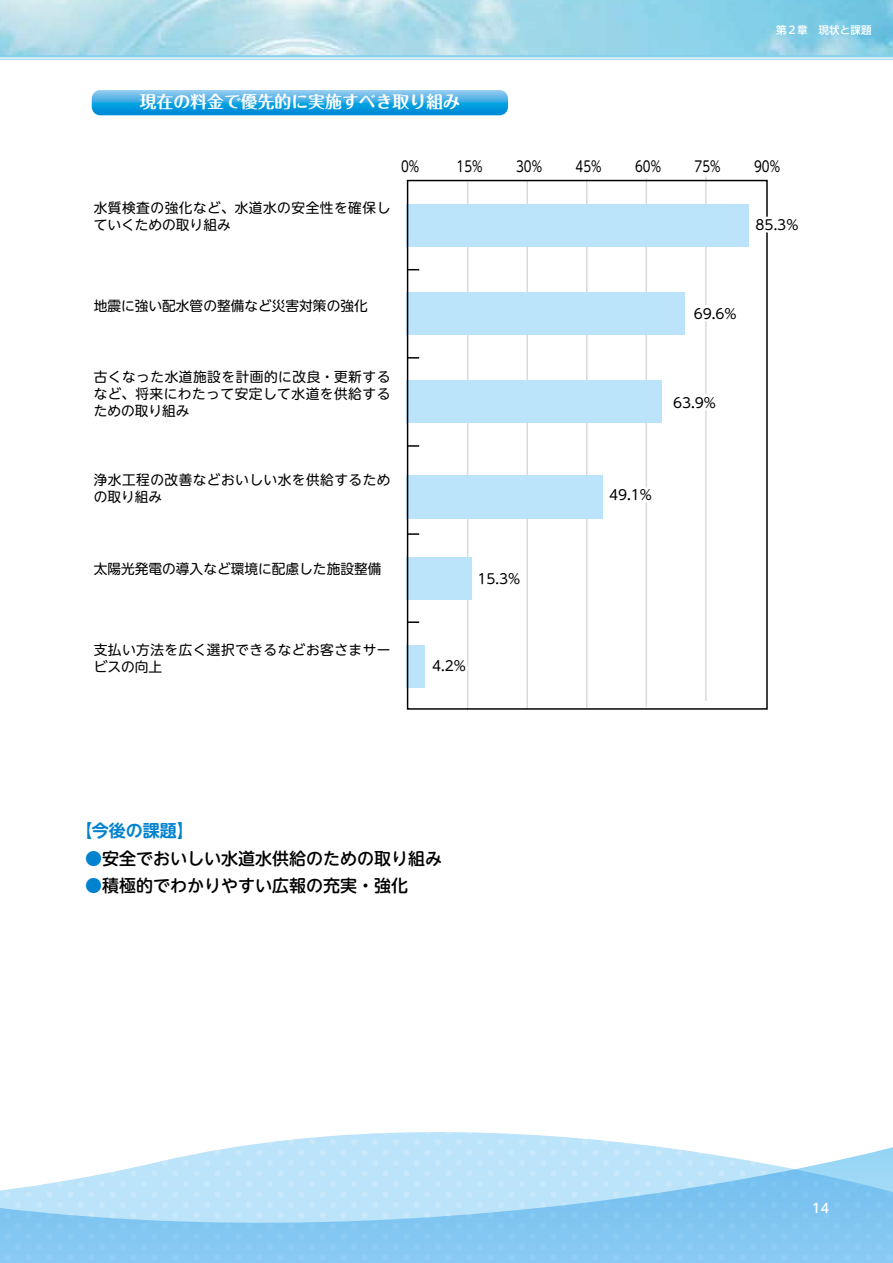
<style>
.page{position:relative;width:893px;height:1263px;background:#fff}
.page>*{position:absolute;margin:0;border:0;box-sizing:border-box;transform-origin:0 0}
.t1{font:500 16.95px "UD Shin M Go Pr 6 N";color:#000}
.t2{font:700 16.95px "UD Shin M Go Pr 6 N De";color:#0082cf}
.t3{font:700 16.8px "Maru Fo Pro";color:#fff}
.t4{font:14.7px "UD Shin M Go Pr 6 N";color:#000;scale:.8 1}
.t5{font:13.65px/16.8px "UD Shin M Go Pr 6 N";letter-spacing:.035em;color:#000}
.t6{font:13.65px "UD Shin M Go Pr 6 N";color:#000}
.t7{font:500 12.75px "UD Shin Go Pr 6 N";color:#fff}
.t8{font:500 10.65px "UD Shin M Go Pr 6 N";color:#fff}
.s1{font-weight:300;color:#0082cf}
</style>
<div class="page">
<img style="left:0;top:0;width:893px;height:55px">
<svg style="left:257px;top:1132px;width:377px;height:12px;fill:#bbe3f9"></svg>
<svg style="left:0;top:1144px;width:893px;height:119px;background:#a6d8f6"></svg>
<hr style="left:0;top:55px;width:893px;height:2px;background:#86d0eb">
<hr style="left:0;top:59px;width:893px;height:1px;background:#86d0eb">
<hr style="left:705px;top:177px;width:2px;height:524px;background:#dadadb">
<hr style="left:467px;top:182px;width:1px;height:528px;background:#dadadb">
<hr style="left:526px;top:181px;width:2px;height:528px;background:#dadadb">
<hr style="left:586px;top:179px;width:1px;height:529px;background:#dadadb">
<hr style="left:646px;top:178px;width:1px;height:529px;background:#dadadb">
<svg style="left:92px;top:90px;width:416px;height:25px;background:#35a9e2"></svg>
<div style="left:407px;top:204px;width:341px;height:42px;background:#bbe3f9"></div>
<svg style="left:409px;top:357px;width:10px;height:2px"></svg>
<svg style="left:409px;top:445px;width:10px;height:2px"></svg>
<svg style="left:409px;top:533px;width:10px;height:2px"></svg>
<svg style="left:409px;top:621px;width:10px;height:2px"></svg>
<svg style="left:645px;top:475px;width:2px;height:31px"></svg>
<div style="left:407px;top:476px;width:195px;height:42px;background:#bbe3f9"></div>
<svg style="left:705px;top:302px;width:2px;height:23px"></svg>
<div style="left:407px;top:293px;width:278px;height:42px;background:#bbe3f9"></div>
<div style="left:407px;top:557px;width:64px;height:42px;background:#bbe3f9"></div>
<svg style="left:467px;top:646px;width:2px;height:31px"></svg>
<div style="left:407px;top:646px;width:18px;height:42px;background:linear-gradient(to bottom,#bbe3f9,#bbe3f9)"></div>
<svg style="left:705px;top:391px;width:2px;height:23px"></svg>
<div style="left:407px;top:381px;width:254px;height:42px;background:#bbe3f9"></div>
<svg style="left:766px;top:213px;width:2px;height:23px"></svg>
<p class="t3" style="left:140px;top:89px;width:322px">現在の料金で優先的に実施すべき取り組み</p>
<p class="t8" style="left:776px;top:21px;width:97px">第２章　現状と課題</p>
<p class="t5" style="left:94px;top:199px;width:298px">水質検査の強化など、水道水の安全性を確保していくための取り組み</p>
<p class="t4" style="left:401px;top:154px;width:24px">0%</p>
<p class="t4" style="left:457px;top:154px;width:34px">15%</p>
<p class="t4" style="left:516px;top:154px;width:34px">30%</p>
<p class="t4" style="left:576px;top:154px;width:34px">45%</p>
<p class="t4" style="left:635px;top:154px;width:34px">60%</p>
<p class="t4" style="left:695px;top:154px;width:34px">75%</p>
<p class="t4" style="left:754px;top:154px;width:34px">90%</p>
<p class="t5" style="left:756px;top:216px;width:44px">85.3%</p>
<p class="t6" style="left:94px;top:294px;width:276px">地震に強い配水管の整備など災害対策の強化</p>
<p class="t5" style="left:94px;top:368px;width:298px;text-align:justify">古くなった水道施設を計画的に改良・更新するなど、将来にわたって安定して水道を供給するための取り組み</p>
<p class="t5" style="left:94px;top:471px;width:298px">浄水工程の改善などおいしい水を供給するための取り組み</p>
<p class="t6" style="left:94px;top:558px;width:289px">太陽光発電の導入など環境に配慮した施設整備</p>
<p class="t5" style="left:94px;top:640px;width:298px">支払い方法を広く選択できるなどお客さまサービスの向上</p>
<p class="t5" style="left:477px;top:570px;width:44px">15.3%</p>
<p class="t5" style="left:432px;top:656px;width:35px">4.2%</p>
<p class="t5" style="left:694px;top:304px;width:44px">69.6%</p>
<p class="t5" style="left:673px;top:393px;width:44px">63.9%</p>
<p class="t5" style="left:609px;top:485px;width:44px">49.1%</p>
<p class="t2" style="left:75px;top:816px;width:120px">【今後の課題】</p>
<p class="t1" style="left:85px;top:844px;width:359px"><span class="s1">●</span>安全でおいしい水道水供給のための取り組み</p>
<p class="t1" style="left:85px;top:872px;width:325px"><span class="s1">●</span>積極的でわかりやすい広報の充実・強化</p>
<p class="t7" style="left:812px;top:1197px;width:18px">14</p>
</div>
